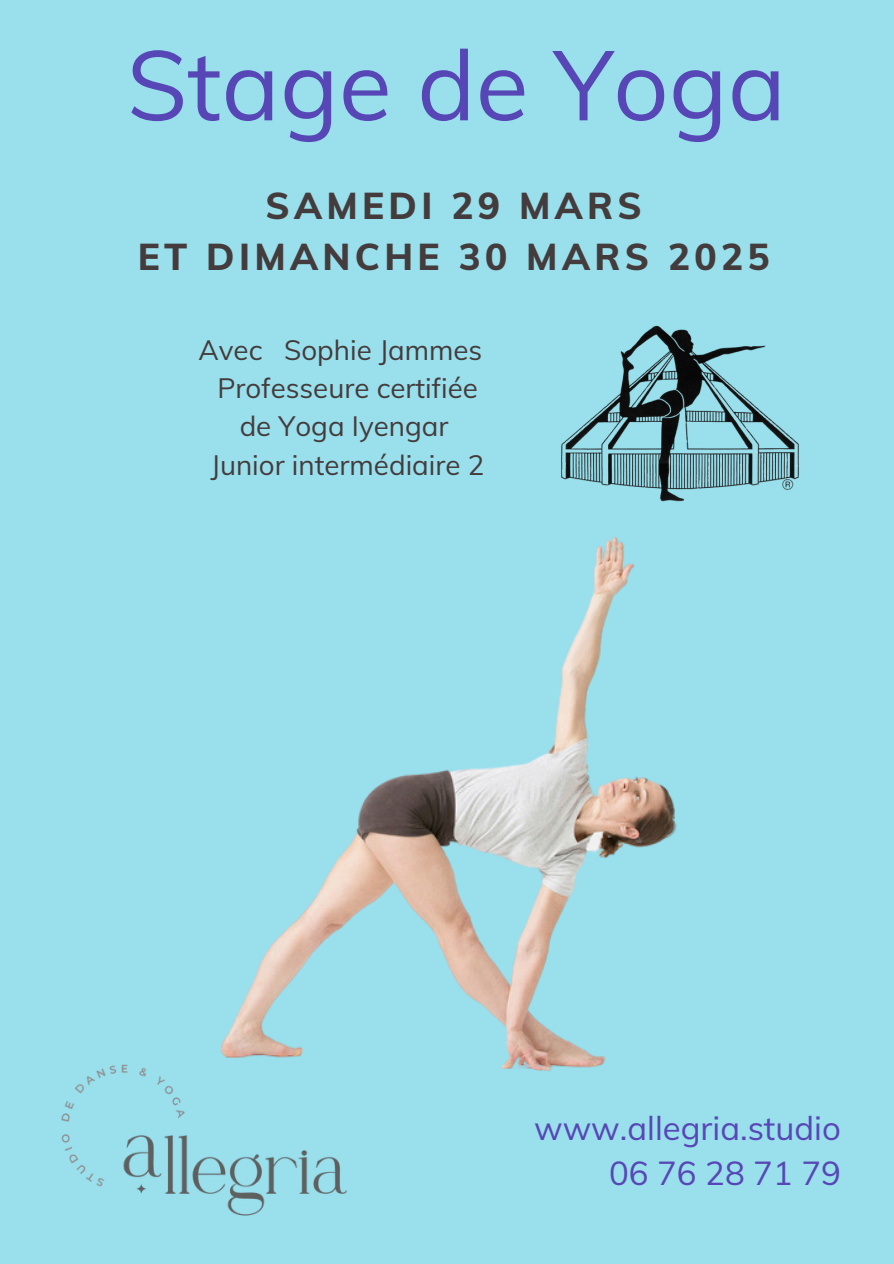
<style>
.page{position:relative;width:894px;height:1264px;background:#fff}
.page>*{position:absolute;margin:0;border:0;box-sizing:border-box;transform-origin:0 0}
.t1{font:97.35px "RTL Bayan Regular";color:#5747b6}
.t2{font:36.9px/50.7px "RTL Bayan Black";letter-spacing:.115em;color:#443c3c;text-align:center}
.t3{font:32.85px/45px "RTL Bayan Regular";color:#5747b6;text-align:right}
.t4{font:27.75px "RTL Bayan Regular";color:#443c3c}
</style>
<div class="page">
<div style="left:0;top:0;width:893px;height:1263px;background:#99dfec"></div>
<img style="left:221px;top:536px;width:456px;height:535px">
<img style="left:61px;top:1064px;width:287px;height:152px">
<img style="left:561px;top:325px;width:238px;height:177px">
<p class="t1" style="left:127px;top:22px;width:660px">Stage de Yoga</p>
<p class="t2" style="left:138px;top:180px;width:633px">SAMEDI 29 MARS<br>ET DIMANCHE 30 MARS 2025</p>
<p class="t4" style="left:198px;top:332px;width:285px">Avec Sophie Jammes</p>
<p class="t4" style="left:217px;top:370px;width:262px">Professeure certifiée</p>
<p class="t4" style="left:239px;top:408px;width:210px">de Yoga Iyengar</p>
<p class="t4" style="left:211px;top:447px;width:275px">Junior intermédiaire 2</p>
<p class="t3" style="left:534px;top:1105px;width:308px">www.allegria.studio<br>06 76 28 71 79</p>
</div>
